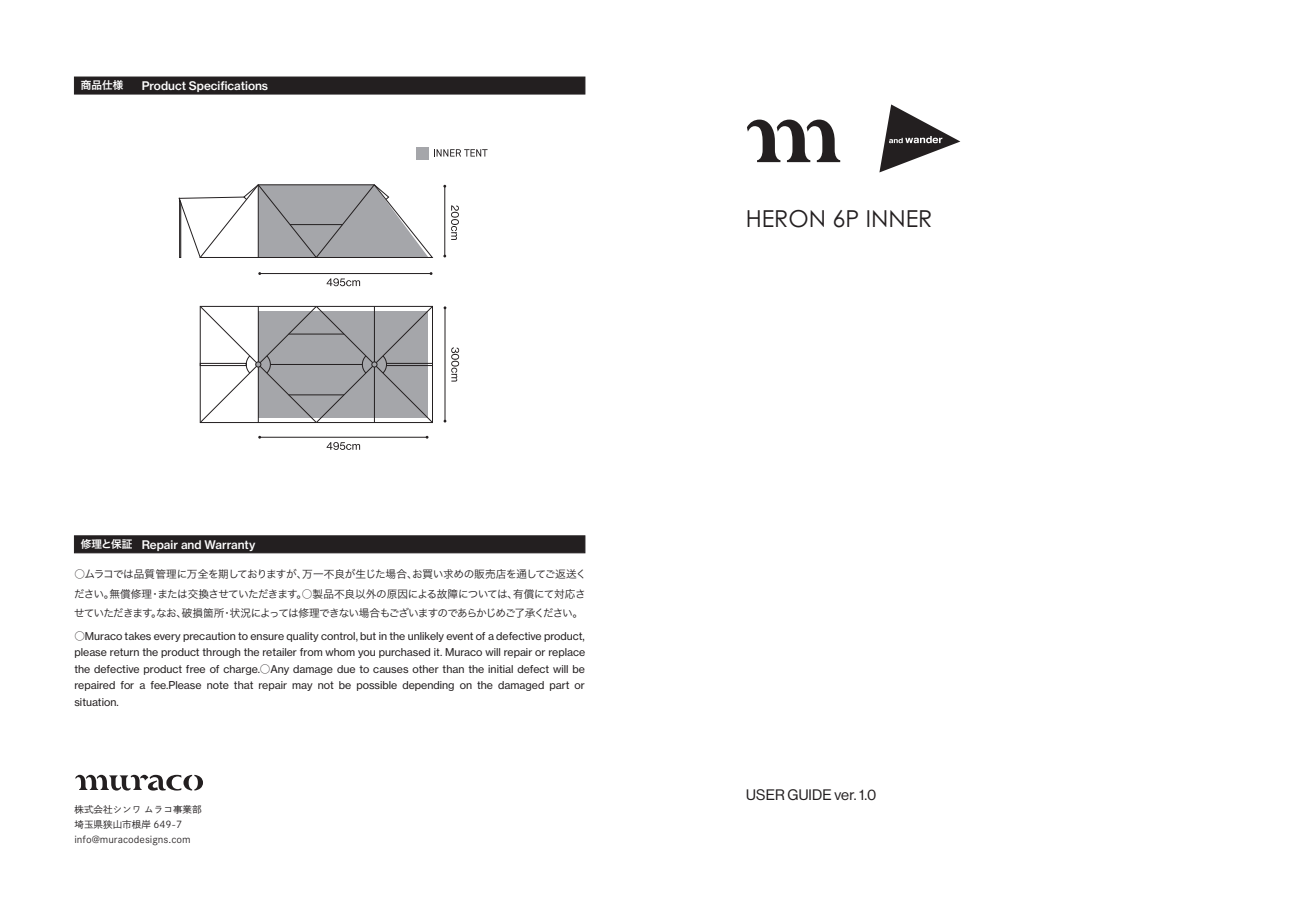
<style>
.page{position:relative;width:1289px;height:919px;background:#fff}
.page>*{position:absolute;margin:0;border:0;box-sizing:border-box;transform-origin:0 0}
.t1{font:23.4px "Century Gothic Pro";color:#231f20}
.t2{font:14.85px "N Haas Grotesk DS Pro 55 Rg";letter-spacing:.01em;color:#231f20}
.t3{font:11.7px "N Haas Grotesk TX Pro 65 Md";color:#fff}
.t4{font:10.65px/16.5px "N Haas Grotesk TX Pro 55 Rg";color:#231f20;text-align:justify}
.t5{font:10.65px/19.2px "Hiragino Sans W3";letter-spacing:-.09em;color:#231f20;text-align:justify}
.t6{font:10.65px "Hiragino Sans W6";color:#fff}
.t7{font:9.6px/14.9px "DNP Shuei Go Gin Std L";color:#231f20}
.s1{font-family:"Hiragino Sans W6";font-size:10.65px}
.s2{font-family:"Hiragino Sans W3"}
</style>
<div class="page">
<svg style="left:75px;top:774px;width:128px;height:16px"></svg>
<svg style="left:747px;top:120px;width:93px;height:42px"></svg>
<div style="left:74px;top:77px;width:511px;height:17px;background:#231f20"></div>
<div style="left:74px;top:535px;width:511px;height:18px;background:#231f20;border:1px solid #231f20"></div>
<svg style="left:879px;top:104px;width:81px;height:68px"></svg>
<div style="left:416px;top:147px;width:13px;height:12px;background:#a5a6aa"></div>
<svg style="left:434px;top:149px;width:53px;height:7px"></svg>
<svg style="left:179px;top:184px;width:254px;height:74px"></svg>
<hr style="left:290px;top:224px;width:52px;height:1px;background:#231f20">
<hr style="left:258px;top:184px;width:116px;height:1px;background:#231f20">
<svg style="left:200px;top:306px;width:233px;height:117px"></svg>
<hr style="left:270px;top:364px;width:92px;height:1px;background:#231f20">
<hr style="left:289px;top:334px;width:55px;height:1px;background:#231f20">
<hr style="left:289px;top:394px;width:55px;height:1px;background:#231f20">
<hr style="left:258px;top:306px;width:1px;height:56px;background:#231f20">
<hr style="left:258px;top:367px;width:1px;height:55px;background:#231f20">
<hr style="left:374px;top:306px;width:1px;height:56px;background:#231f20">
<hr style="left:374px;top:367px;width:1px;height:55px;background:#231f20">
<hr style="left:445px;top:308px;width:1px;height:113px;background:#231f20">
<hr style="left:260px;top:273px;width:171px;height:1px;background:#231f20">
<hr style="left:259px;top:437px;width:168px;height:1px;background:#231f20">
<svg style="left:326px;top:442px;width:34px;height:8px"></svg>
<svg style="left:326px;top:278px;width:34px;height:8px"></svg>
<svg style="left:451px;top:347px;width:8px;height:34px"></svg>
<hr style="left:444px;top:186px;width:1px;height:70px;background:#231f20">
<svg style="left:451px;top:205px;width:8px;height:35px"></svg>
<p class="t6" style="left:81px;top:76px;width:44px">商品仕様</p>
<p class="t3" style="left:142px;top:79px;width:128px">Product Specifications</p>
<p class="t3" style="left:81px;top:537px;width:176px"><span class="s1">修理と保証</span> Repair and Warranty</p>
<p class="t5" style="left:74px;top:564px;width:514px">○ムラコでは品質管理に万全を期しておりますが、万一不良が生じた場合、お買い求めの販売店を通してご返送ください。無償修理・または交換させていただきます。○製品不良以外の原因による故障については、有償にて対応させていただきます。なお、破損箇所・状況によっては修理できない場合もございますのであらかじめご了承ください。</p>
<p class="t4" style="left:74px;top:627px;width:512px"><span class="s2">○</span>Muraco takes every precaution to ensure quality control, but in the unlikely event of a defective product, please return the product through the retailer from whom you purchased it. Muraco will repair or replace the defective product free of charge.<span class="s2">○</span>Any damage due to causes other than the initial defect will be repaired for a fee.Please note that repair may not be possible depending on the damaged part or situation.</p>
<p class="t7" style="left:74px;top:802px;width:129px">株式会社シンワ ムラコ事業部埼玉県狭山市根岸 649-7 info@muracodesigns.com</p>
<h1 class="t1" style="left:745px;top:205px;width:188px">HERON 6P INNER</h1>
<h2 class="t2" style="left:746px;top:786px;width:132px">USER GUIDE ver. 1.0</h2>
</div>
